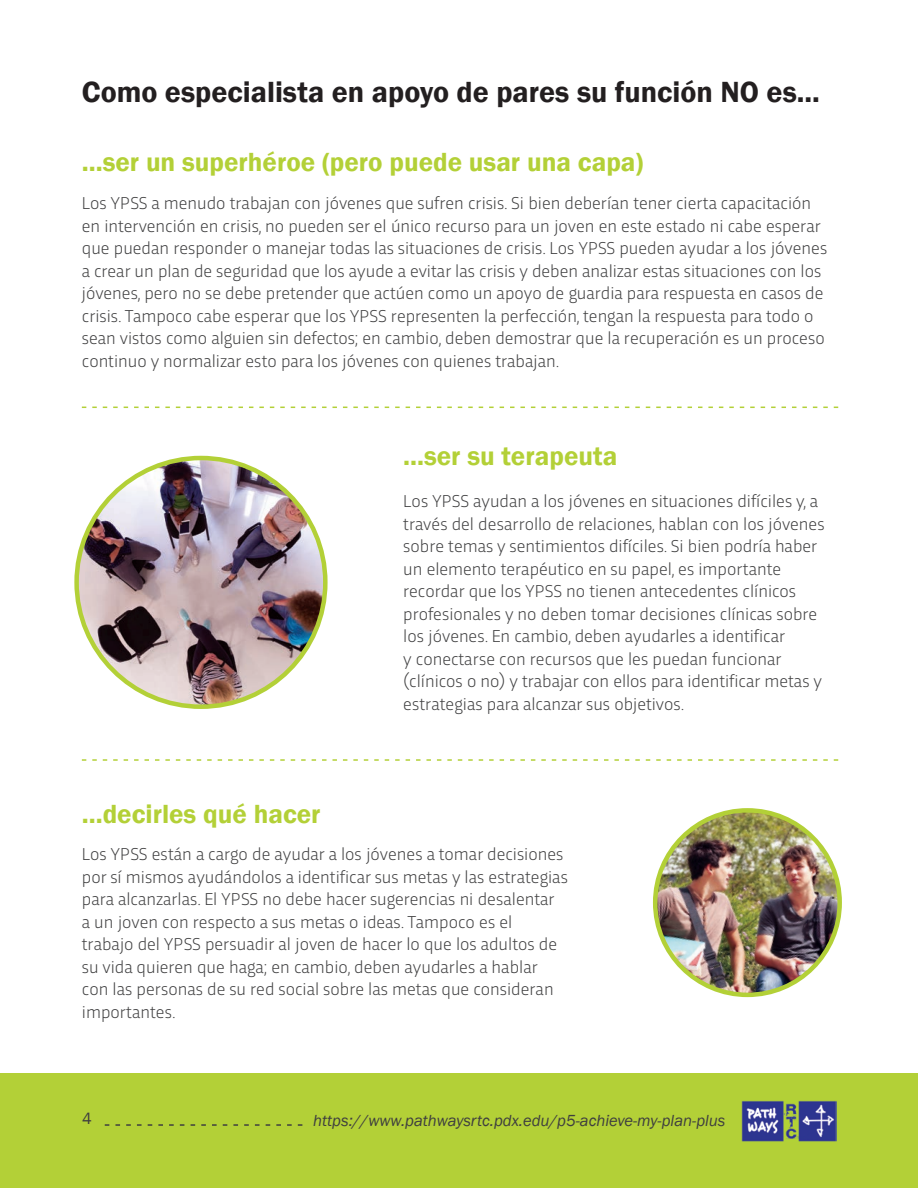
<style>
.page{position:relative;width:918px;height:1188px;background:#fff}
.page>*{position:absolute;margin:0;border:0;box-sizing:border-box;transform-origin:0 0}
.t1{font:600 30px "Franklin Gothic";color:#231f20}
.t2{font:600 27px "Franklin Gothic";color:#b3d037}
.t3{font:300 18px/22.5px "Trasandina";color:#3e3e3f}
.t4{font:italic 16.5px "Franklin Gothic";color:#3e3e3f}
.t5{font:16.5px "Franklin Gothic";color:#3e3e3f}
</style>
<div class="page">
<div style="left:0;top:1073px;width:918px;height:115px;background:#b3d037"></div>
<svg style="left:105px;top:1124px;width:197px;height:2px"></svg>
<img style="left:742px;top:1101px;width:95px;height:40px">
<img style="left:655px;top:810px;width:185px;height:185px;border-radius:92px">
<div style="left:653px;top:808px;width:189px;height:189px;border:4px solid #b3d037;border-radius:50%"></div>
<img style="left:77px;top:458px;width:248px;height:249px;border-radius:124px">
<svg style="left:82px;top:759px;width:756px;height:2px"></svg>
<svg style="left:82px;top:407px;width:756px;height:1px"></svg>
<p class="t1" style="left:82px;top:74px;width:740px">Como especialista en apoyo de pares su función NO es...</p>
<p class="t2" style="left:82px;top:145px;width:563px">...ser un superhéroe (pero puede usar una capa)</p>
<p class="t3" style="left:82px;top:191px;width:747px">Los YPSS a menudo trabajan con jóvenes que sufren crisis. Si bien deberían tener cierta capacitación en intervención en crisis, no pueden ser el único recurso para un joven en este estado ni cabe esperar que puedan responder o manejar todas las situaciones de crisis. Los YPSS pueden ayudar a los jóvenes a crear un plan de seguridad que los ayude a evitar las crisis y deben analizar estas situaciones con los jóvenes, pero no se debe pretender que actúen como un apoyo de guardia para respuesta en casos de crisis. Tampoco cabe esperar que los YPSS representen la perfección, tengan la respuesta para todo o sean vistos como alguien sin defectos; en cambio, deben demostrar que la recuperación es un proceso continuo y normalizar esto para los jóvenes con quienes trabajan.</p>
<p class="t2" style="left:403px;top:440px;width:216px">...ser su terapeuta</p>
<p class="t2" style="left:82px;top:798px;width:240px">...decirles qué hacer</p>
<p class="t3" style="left:403px;top:489px;width:423px">Los YPSS ayudan a los jóvenes en situaciones difíciles y, a través del desarrollo de relaciones, hablan con los jóvenes sobre temas y sentimientos difíciles. Si bien podría haber un elemento terapéutico en su papel, es importante recordar que los YPSS no tienen antecedentes clínicos profesionales y no deben tomar decisiones clínicas sobre los jóvenes. En cambio, deben ayudarles a identificar<br>y conectarse con recursos que les puedan funcionar (clínicos o no) y trabajar con ellos para identificar metas y estrategias para alcanzar sus objetivos.</p>
<p class="t3" style="left:82px;top:842px;width:488px">Los YPSS están a cargo de ayudar a los jóvenes a tomar decisiones por sí mismos ayudándolos a identificar sus metas y las estrategias para alcanzarlas. El YPSS no debe hacer sugerencias ni desalentar<br>a un joven con respecto a sus metas o ideas. Tampoco es el trabajo del YPSS persuadir al joven de hacer lo que los adultos de su vida quieren que haga; en cambio, deben ayudarles a hablar con las personas de su red social sobre las metas que consideran importantes.</p>
<p class="t5" style="left:82px;top:1109px;width:11px">4</p>
<p class="t4" style="left:313px;top:1110px;width:414px">https://www.pathwaysrtc.pdx.edu/p5-achieve-my-plan-plus</p>
</div>
